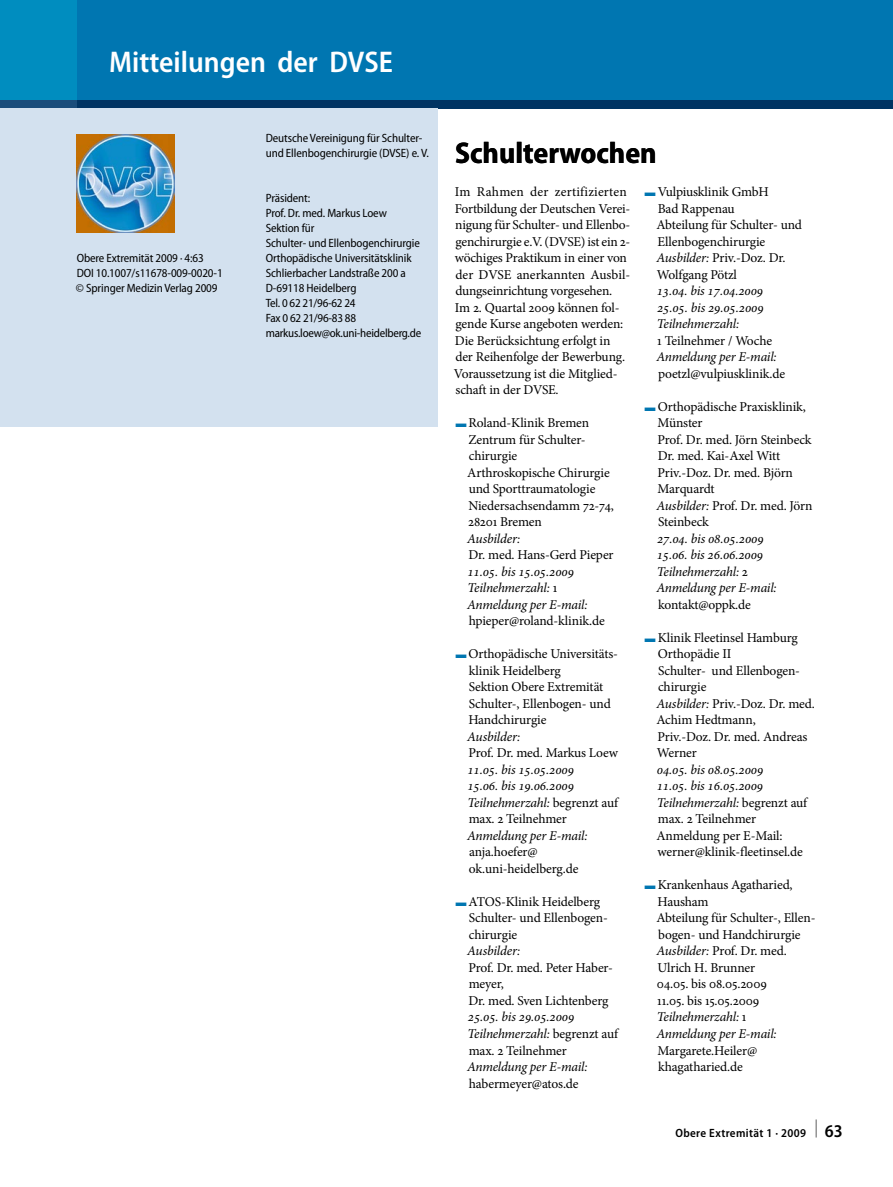
<style>
.page{position:relative;width:893px;height:1187px;background:#fff}
.page>*{position:absolute;margin:0;border:0;box-sizing:border-box;transform-origin:0 0}
._401_erste_seite_Hea{font:600 semi-condensed 30px "Myriad Pro";color:#fff}
._102_Beitrag_Titel{font:700 semi-condensed 30px "Myriad Pro";color:#000}
._403_Seitenzahl{font:600 semi-condensed 18px "Myriad Pro";color:#000}
._109_Aufzählung{font:13.5px/16.5px "Minion Pro";letter-spacing:-.01em;color:#000}
._107_Fließtext_ohne{font:13.5px/16.5px "Minion Pro";letter-spacing:-.015em;color:#000}
._001_Quelle-Redaktio{font:semi-condensed 12px/15px "Myriad Pro";letter-spacing:-.01em;color:#000}
.t1{font:600 semi-condensed 12px "Myriad Pro";letter-spacing:.03em;color:#000}
.s1{font-family:"S Buttons";color:#0076b1}
.s2{font-style:italic}
</style>
<div class="page">
<div style="left:77px;top:100px;width:816px;height:8px;background:#003463"></div>
<div style="left:0;top:100px;width:77px;height:8px;background:#1a4d7b"></div>
<div style="left:77px;top:0;width:816px;height:100px;background:#0076b1"></div>
<div style="left:0;top:0;width:77px;height:100px;background:#008dbf"></div>
<div style="left:0;top:108px;width:438px;height:319px;background:#d3e1ef"></div>
<p class="_401_erste_seite_Hea" style="left:109px;top:45px;width:285px">Mitteilungen der DVSE</p>
<p class="_001_Quelle-Redaktio" style="left:77px;top:251px;width:148px">Obere Extremität 2009 · 4:63<br>DOI 10.1007/s11678-009-0020-1</p>
<p class="_001_Quelle-Redaktio" style="left:76px;top:281px;width:143px">© Springer Medizin Verlag 2009</p>
<p class="_001_Quelle-Redaktio" style="left:266px;top:131px;width:165px">Deutsche Vereinigung für Schulter&shy;und Ellenbogen-chirurgie (DVSE) e. V.</p>
<p class="_001_Quelle-Redaktio" style="left:266px;top:191px;width:46px">Präsident:</p>
<p class="_001_Quelle-Redaktio" style="left:266px;top:206px;width:123px">Prof. Dr. med. Markus Loew</p>
<p class="_001_Quelle-Redaktio" style="left:266px;top:221px;width:156px">Sektion für<br>Schulter- und Ellenbogenchirurgie<br>Orthopädische Universitätsklinik<br>Schlierbacher Landstraße 200 a<br>D-69118 Heidelberg</p>
<p class="_001_Quelle-Redaktio" style="left:266px;top:296px;width:157px">Tel. 0 62 21/96-62 24<br>Fax 0 62 21/96-83 88 markus.loew@ok.uni-heidelberg.de</p>
<p class="_102_Beitrag_Titel" style="left:455px;top:136px;width:203px">Schulterwochen</p>
<p class="_107_Fließtext_ohne" style="left:455px;top:183px;width:177px">Im Rahmen der zertifizierten<br>Fortbildung der Deutschen Verei&shy;nigung für Schulter- und Ellenbo&shy;genchirurgie e.V. (DVSE) ist ein 2- wöchiges Praktikum in einer von der DVSE anerkannten Ausbil&shy;dungseinrichtung vorgesehen.</p>
<p class="_107_Fließtext_ohne" style="left:455px;top:299px;width:170px">Im 2. Quartal 2009 können fol&shy;gende Kurse angeboten werden:</p>
<p class="_107_Fließtext_ohne" style="left:455px;top:332px;width:172px">Die Berücksichtung erfolgt in der Reihenfolge der Bewerbung.</p>
<p class="_107_Fließtext_ohne" style="left:454px;top:365px;width:165px">Voraussetzung ist die Mitglied&shy;schaft in der DVSE.</p>
<p class="_109_Aufzählung" style="left:467px;top:414px;width:148px;text-indent:-12px"><span class="s1">F</span>Roland-Klinik Bremen<br>Zentrum für Schulter&shy;chirurgie<br>Arthroskopische Chirurgie und Sporttraumatologie<br>Niedersachsendamm 72-74,<br>28201 Bremen<br><span class="s2">Ausbilder:<br></span>Dr. med. Hans-Gerd Pieper<br><span class="s2">11.05. bis 15.05.2009<br>Teilnehmerzahl:</span> 1<br><span class="s2">Anmeldung per E-mail: </span>hpieper@roland-klinik.de</p>
<p class="_109_Aufzählung" style="left:467px;top:645px;width:152px;text-indent:-12px"><span class="s1">F</span>Orthopädische Universitäts&shy;klinik Heidelberg<br>Sektion Obere Extremität<br>Schulter-, Ellenbogen- und<br>Handchirurgie<br><span class="s2">Ausbilder:<br></span>Prof. Dr. med. Markus Loew<br><span class="s2">11.05. bis 15.05.2009<br>15.06. bis 19.06.2009<br>Teilnehmerzahl:</span> begrenzt auf max. 2 Teilnehmer<br><span class="s2">Anmeldung per E-mail: </span>anja.hoefer@ ok.uni-heidelberg.de</p>
<p class="_109_Aufzählung" style="left:467px;top:893px;width:152px;text-indent:-12px"><span class="s1">F</span>ATOS-Klinik Heidelberg<br>Schulter- und Ellenbogen&shy;chirurgie<br><span class="s2">Ausbilder:<br></span>Prof. Dr. med. Peter Haber&shy;meyer,<br>Dr. med. Sven Lichtenberg<br><span class="s2">25.05. bis 29.05.2009<br>Teilnehmerzahl:</span> begrenzt auf max. 2 Teilnehmer<br><span class="s2">Anmeldung per E-mail: </span>habermeyer@atos.de</p>
<p class="_109_Aufzählung" style="left:656px;top:183px;width:147px;text-indent:-12px"><span class="s1">F</span>Vulpiusklinik GmbH<br>Bad Rappenau<br>Abteilung für Schulter- und<br>Ellenbogenchirurgie<br><span class="s2">Ausbilder:</span> Priv.-Doz. Dr.<br>Wolfgang Pötzl<br><span class="s2">13.04. bis 17.04.2009<br>25.05. bis 29.05.2009<br>Teilnehmerzahl:<br></span>1 Teilnehmer / Woche<br><span class="s2">Anmeldung per E-mail: </span>poetzl@vulpiusklinik.de</p>
<p class="_109_Aufzählung" style="left:656px;top:398px;width:158px;text-indent:-12px"><span class="s1">F</span>Orthopädische Praxisklinik,<br>Münster<br>Prof. Dr. med. Jörn Steinbeck<br>Dr. med. Kai-Axel Witt<br>Priv.-Doz. Dr. med. Björn<br>Marquardt<br><span class="s2">Ausbilder:</span> Prof. Dr. med. Jörn<br>Steinbeck<br><span class="s2">27.04. bis 08.05.2009<br>15.06. bis 26.06.2009<br>Teilnehmerzahl:</span> 2<br><span class="s2">Anmeldung per E-mail: </span>kontakt@oppk.de</p>
<p class="_109_Aufzählung" style="left:656px;top:629px;width:160px;text-indent:-12px"><span class="s1">F</span>Klinik Fleetinsel Hamburg<br>Orthopädie II<br>Schulter- und Ellenbogen&shy;chirurgie<br><span class="s2">Ausbilder:</span> Priv.-Doz. Dr. med.<br>Achim Hedtmann,<br>Priv.-Doz. Dr. med. Andreas<br>Werner<br><span class="s2">04.05. bis 08.05.2009<br>11.05. bis 16.05.2009<br>Teilnehmerzahl:</span> begrenzt auf max. 2 Teilnehmer<br>Anmeldung per E-Mail: werner@klinik-fleetinsel.de</p>
<p class="_109_Aufzählung" style="left:656px;top:876px;width:161px;text-indent:-12px"><span class="s1">F</span>Krankenhaus Agatharied,<br>Hausham<br>Abteilung für Schulter-, Ellen&shy;bogen- und Handchirurgie<br><span class="s2">Ausbilder:</span> Prof. Dr. med.<br>Ulrich H. Brunner<br>04.05. bis 08.05.2009<br>11.05. bis 15.05.2009<br><span class="s2">Teilnehmerzahl:</span> 1<br><span class="s2">Anmeldung per E-mail:<br></span>Margarete.Heiler@ khagatharied.de</p>
<p class="t1" style="left:675px;top:1126px;width:143px">Obere Extremität 1 · 2009 <sup>|</sup></p>
<p class="_403_Seitenzahl" style="left:825px;top:1120px;width:19px">63</p>
</div>
